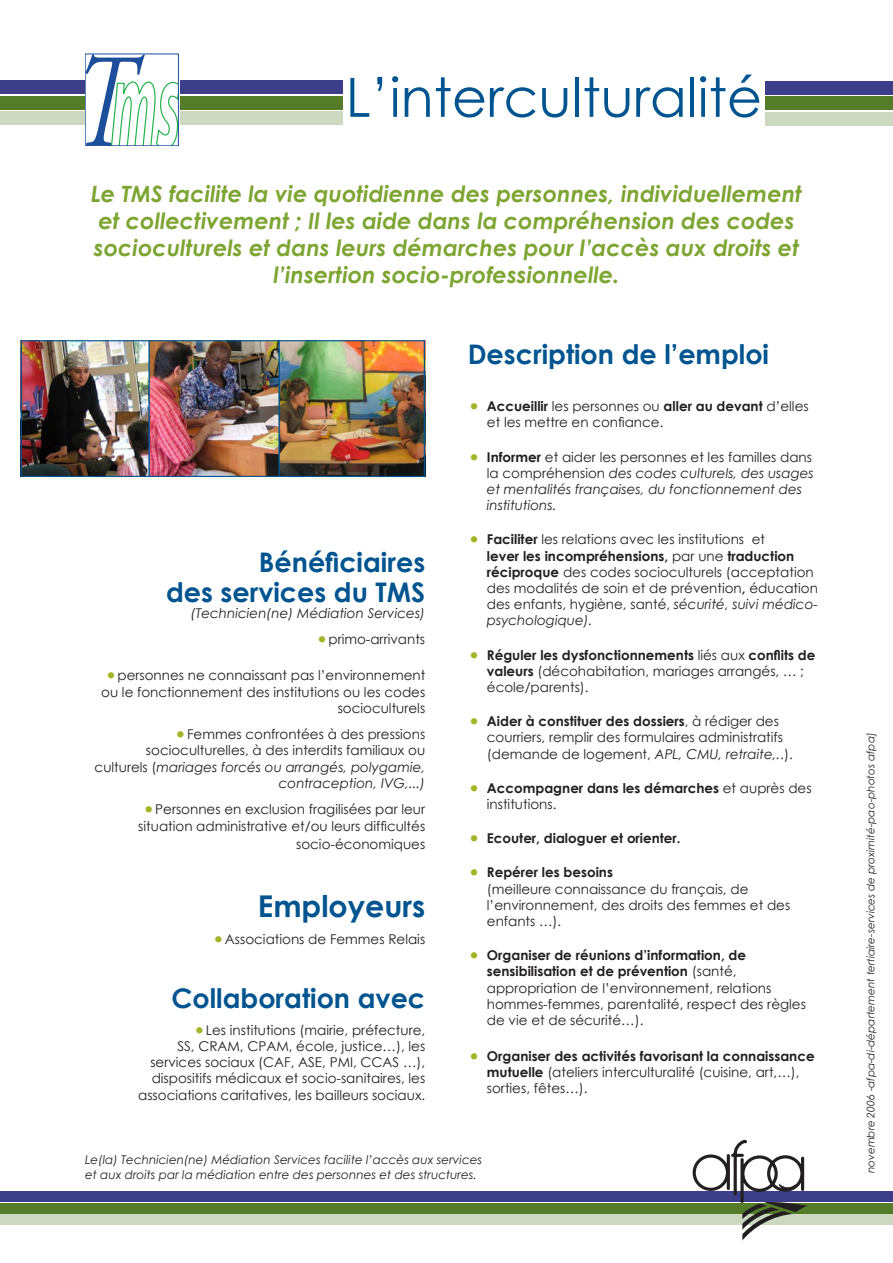
<style>
.page{position:relative;width:893px;height:1263px;background:#fff}
.page>*{position:absolute;margin:0;border:0;box-sizing:border-box;transform-origin:0 0}
.t1{font:54.15px "Century Gothic";color:#00548f}
.t2{font:700 30px "Century Gothic";color:#00548f}
.t3{font:700 27px/30px "Century Gothic";color:#00548f;text-align:right}
.t4{font:italic 700 22.5px/27px "Century Gothic";color:#7da532;text-align:center}
.t5{font:13.5px/16.2px "Century Gothic";color:#231f20}
.t6{font:italic 13.5px/16.2px "Century Gothic";color:#231f20}
.t7{font:700 13.5px/16.2px "Century Gothic";color:#231f20}
.t8{font:italic 12px/15px "Century Gothic";color:#231f20}
.t9{font:italic 10.5px "Century Gothic";color:#231f20}
.s1{font-size:21px;color:#a3b629}
.s2{font-style:italic}
.s3{font-weight:700}
.s4{font-style:normal;font-size:21px;color:#a3b629}
.s5{font-weight:700;font-style:normal}
.s6{font-style:normal}
.s7{font-weight:400;font-size:21px;color:#a3b629}
.s8{font-weight:400}
</style>
<div class="page">
<div style="left:0;top:81px;width:342px;height:13px;background:#3c3e89"></div>
<div style="left:0;top:96px;width:342px;height:13px;background:#557d29"></div>
<div style="left:0;top:111px;width:342px;height:13px;background:#ccd8bf"></div>
<div style="left:0;top:1191px;width:893px;height:10px;background:#3c3e89"></div>
<div style="left:0;top:1203px;width:893px;height:10px;background:#557d29"></div>
<div style="left:0;top:1215px;width:893px;height:10px;background:#ccd8bf"></div>
<div style="left:765px;top:81px;width:128px;height:14px;background:#3c3e89"></div>
<div style="left:765px;top:97px;width:128px;height:13px;background:#557d29"></div>
<div style="left:765px;top:112px;width:128px;height:13px;background:#ccd8bf"></div>
<svg style="left:85px;top:52px;width:94px;height:95px"></svg>
<svg style="left:87px;top:56px;width:89px;height:88px"></svg>
<svg style="left:693px;top:1140px;width:115px;height:101px"></svg>
<img style="left:23px;top:342px;width:255px;height:133px">
<img style="left:280px;top:342px;width:143px;height:133px">
<div style="left:21px;top:340px;width:404px;height:137px;border:1px solid #00548f"></div>
<hr style="left:278px;top:340px;width:2px;height:137px;background:#00548f">
<hr style="left:149px;top:340px;width:1px;height:137px;background:#00548f">
<h1 class="t1" style="left:346px;top:59px;width:418px">L’interculturalité</h1>
<p class="t4" style="left:91px;top:179px;width:712px">Le TMS facilite la vie quotidienne des personnes, individuellement et collectivement ; Il les aide dans la compréhension des codes socioculturels et dans leurs démarches pour l’accès aux droits et l’insertion socio-professionnelle.</p>
<h3 class="t3" style="left:166px;top:546px;width:261px">Bénéficiaires<br>des services du TMS</h3>
<p class="t6" style="left:191px;top:605px;width:236px">(Technicien(ne) Médiation Services)</p>
<p class="t5" style="left:316px;top:631px;width:111px"><span class="s1">•</span>primo-arrivants</p>
<p class="t5" style="left:101px;top:667px;width:326px;text-align:right"><span class="s1">•</span>personnes ne connaissant pas l’environnement ou le fonctionnement des institutions ou les codes socioculturels</p>
<p class="t5" style="left:95px;top:726px;width:332px;text-align:right"><span class="s1">•</span>Femmes confrontées à des pressions socioculturelles, à des interdits familiaux ou culturels (<span class="s2">mariages forcés ou arrangés, polygamie, contraception, IVG,...)</span></p>
<p class="t5" style="left:138px;top:801px;width:288px;text-align:center"><span class="s1">•</span>Personnes en exclusion fragilisées par leur situation administrative et/ou leurs difficultés</p>
<p class="t5" style="left:296px;top:835px;width:131px">socio-économiques</p>
<h2 class="t2" style="left:258px;top:883px;width:169px">Employeurs</h2>
<p class="t5" style="left:212px;top:930px;width:215px"><span class="s1">•</span>Associations de Femmes Relais</p>
<h3 class="t3" style="left:171px;top:982px;width:255px">Collaboration avec</h3>
<p class="t5" style="left:138px;top:1022px;width:289px;text-align:right"><span class="s1">•</span>Les institutions (mairie, préfecture,<br>SS, CRAM, CPAM, école, justice…), les services sociaux (CAF, ASE, PMI, CCAS …), dispositifs médicaux et socio-sanitaires, les associations caritatives, les bailleurs sociaux.</p>
<h3 class="t3" style="left:468px;top:338px;width:303px">Description de l’emploi</h3>
<p class="t5" style="left:487px;top:398px;width:323px;text-indent:-19px"><span class="s1">•</span> <span class="s3">Accueillir</span> les personnes ou <span class="s3">aller au devant</span> d’elles et les mettre en confiance.</p>
<p class="t6" style="left:487px;top:448px;width:328px;text-indent:-19px"><span class="s4">•</span> <span class="s5">Informer</span> <span class="s6">et aider les personnes et les familles dans la compréhension</span> des codes culturels, des usages et mentalités françaises, du fonctionnement des institutions.</p>
<p class="t5" style="left:487px;top:531px;width:333px;text-indent:-19px"><span class="s1">•</span> <span class="s3">Faciliter</span> les relations avec les institutions et<br><span class="s3">lever les incompréhensions,</span> par une <span class="s3">traduction réciproque</span> des codes socioculturels (acceptation des modalités de soin et de prévention<span class="s3">,</span> éducation des enfants, hygiène, santé, <span class="s2">sécurité, suivi médico&shy;psychologique).</span></p>
<p class="t5" style="left:487px;top:646px;width:330px;text-indent:-19px"><span class="s1">•</span> <span class="s3">Réguler les dysfonctionnements</span> liés aux <span class="s3">conflits de valeurs</span> (décohabitation, mariages arrangés, … ; école/parents).</p>
<p class="t5" style="left:487px;top:713px;width:307px;text-indent:-19px"><span class="s1">•</span> <span class="s3">Aider à constituer des dossiers</span>, à rédiger des courriers, remplir des formulaires administratifs (demande de logement, <span class="s2">APL, CMU, retraite,.</span>.).</p>
<p class="t7" style="left:487px;top:779px;width:326px;text-indent:-19px"><span class="s7">•</span> Accompagner dans les démarches <span class="s8">et auprès des institutions.</span></p>
<p class="t7" style="left:468px;top:829px;width:214px"><span class="s7">•</span> Ecouter, dialoguer et orienter.</p>
<p class="t5" style="left:487px;top:864px;width:305px;text-indent:-19px"><span class="s1">•</span> <span class="s3">Repérer les besoins<br></span>(meilleure connaissance du français, de l’environnement, des droits des femmes et des enfants …).</p>
<p class="t5" style="left:487px;top:947px;width:321px;text-indent:-19px"><span class="s1">•</span> <span class="s3">Organiser de réunions d’information, de sensibilisation et de prévention</span> (santé, appropriation de l’environnement, relations hommes-femmes, parentalité, respect des règles de vie et de sécurité…).</p>
<p class="t5" style="left:487px;top:1048px;width:329px;text-indent:-19px"><span class="s1">•</span> <span class="s3">Organiser des activités favorisant la connaissance mutuelle</span> (ateliers interculturalité (cuisine, art,…), sorties, fêtes…).</p>
<p class="t8" style="left:85px;top:1152px;width:399px">Le(la) Technicien(ne) Médiation Services facilite l’accès aux services et aux droits par la médiation entre des personnes et des structures.</p>
<p class="t9" style="left:863px;top:1173px;width:443px;rotate:-90deg">novembre 2006 -afpa-di-département tertiaire-services de proximité-pao-photos afpa]</p>
</div>
